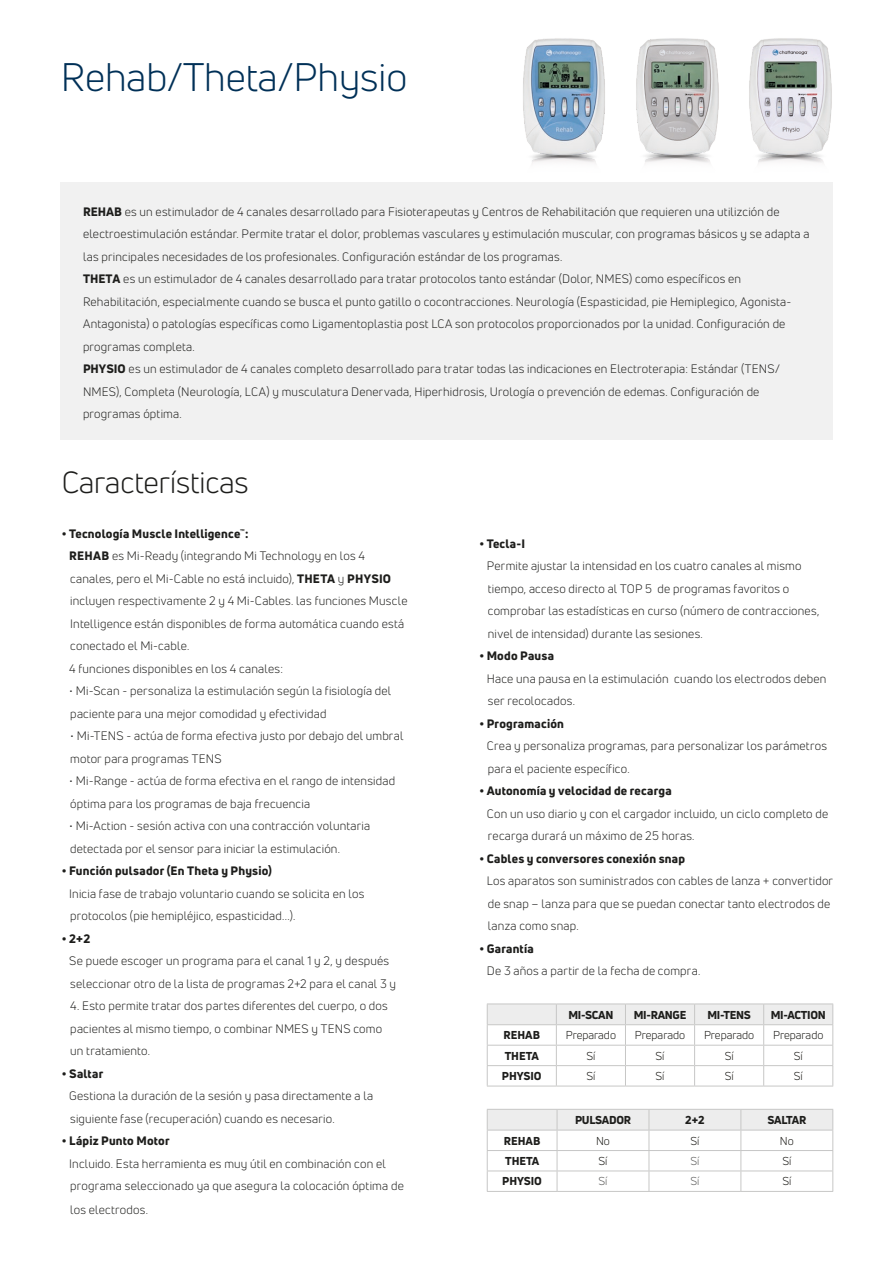
<style>
.page{position:relative;width:893px;height:1263px;background:#fff}
.page>*{position:absolute;margin:0;border:0;box-sizing:border-box;transform-origin:0 0}
.t1{font:39px "Uni Neue";color:#003057}
.t2{font:30px "Uni Neue";color:#1d1d1b}
.t3{font:12px/22.5px "Uni Neue";letter-spacing:.015em;color:#1d1d1b}
.t4{font:800 12px "Uni Neue";letter-spacing:.015em;color:#1d1d1b}
.OrderInfo_Body_2_Pro{font:800 11.25px "Uni Neue";letter-spacing:-.025em;color:#1d1d1b}
.OrderInfo_Body_2_Pro-2{font:11.25px "Uni Neue";color:#12110d}
.OrderInfo_Body_2_Pro-3{font:11.25px "Uni Neue";color:#575756}
.s1{font-weight:800}
</style>
<div class="page">
<hr style="left:487px;top:1003px;width:69px;height:1px;background:#c7c7c6">
<hr style="left:556px;top:1003px;width:69px;height:1px;background:#c7c7c6">
<hr style="left:625px;top:1003px;width:70px;height:1px;background:#c7c7c6">
<hr style="left:695px;top:1003px;width:69px;height:1px;background:#c7c7c6">
<hr style="left:764px;top:1003px;width:69px;height:1px;background:#c7c7c6">
<svg style="left:487px;top:1004px;width:346px;height:82px"></svg>
<hr style="left:487px;top:1086px;width:69px;height:1px;background:#c7c7c6">
<hr style="left:556px;top:1086px;width:69px;height:1px;background:#c7c7c6">
<hr style="left:625px;top:1086px;width:70px;height:1px;background:#c7c7c6">
<hr style="left:695px;top:1086px;width:69px;height:1px;background:#c7c7c6">
<hr style="left:764px;top:1086px;width:69px;height:1px;background:#c7c7c6">
<svg style="left:487px;top:1109px;width:346px;height:82px"></svg>
<hr style="left:487px;top:1191px;width:70px;height:1px;background:#c7c7c6">
<hr style="left:557px;top:1191px;width:92px;height:1px;background:#c7c7c6">
<hr style="left:649px;top:1191px;width:92px;height:1px;background:#c7c7c6">
<hr style="left:741px;top:1191px;width:92px;height:1px;background:#c7c7c6">
<div style="left:61px;top:182px;width:772px;height:258px;background:#f1f1f1"></div>
<img style="left:749px;top:38px;width:83px;height:125px">
<img style="left:523px;top:38px;width:82px;height:125px">
<img style="left:636px;top:38px;width:83px;height:125px">
<p class="t1" style="left:61px;top:53px;width:348px">Rehab/Theta/Physio</p>
<p class="t3" style="left:83px;top:200px;width:728px"><span class="s1">REHAB</span> es un estimulador de 4 canales desarrollado para Fisioterapeutas y Centros de Rehabilitación que requieren una utilizción de electroestimulación estándar. Permite tratar el dolor, problemas vasculares y estimulación muscular, con programas básicos y se adapta a las principales necesidades de los profesionales. Configuración estándar de los programas.</p>
<p class="t3" style="left:83px;top:268px;width:710px"><span class="s1">THETA</span> es un estimulador de 4 canales desarrollado para tratar protocolos tanto estándar (Dolor, NMES) como específicos en Rehabilitación, especialmente cuando se busca el punto gatillo o cocontracciones. Neurología (Espasticidad, pie Hemiplegico, Agonista-Antagonista) o patologías específicas como Ligamentoplastia post LCA son protocolos proporcionados por la unidad. Configuración de programas completa.</p>
<p class="t3" style="left:83px;top:358px;width:698px"><span class="s1">PHYSIO</span> es un estimulador de 4 canales completo desarrollado para tratar todas las indicaciones en Electroterapia: Estándar (TENS/<br>NMES), Completa (Neurología, LCA) y musculatura Denervada, Hiperhidrosis, Urología o prevención de edemas. Configuración de programas óptima.</p>
<p class="t2" style="left:62px;top:464px;width:188px">Características</p>
<p class="t4" style="left:62px;top:525px;width:188px">• Tecnología Muscle Intelligence<sup>™</sup>:</p>
<p class="t3" style="left:69px;top:545px;width:340px"><span class="s1">REHAB</span> es Mi-Ready (integrando Mi Technology en los 4 canales, pero el Mi-Cable no está incluido), <span class="s1">THETA</span> y <span class="s1">PHYSIO </span>incluyen respectivamente 2 y 4 Mi-Cables. las funciones Muscle Intelligence están disponibles de forma automática cuando está conectado el Mi-cable.</p>
<p class="t3" style="left:69px;top:657px;width:215px">4 funciones disponibles en los 4 canales:</p>
<p class="t3" style="left:69px;top:680px;width:323px">• Mi-Scan - personaliza la estimulación según la fisiología del paciente para una mejor comodidad y efectividad</p>
<p class="t3" style="left:70px;top:725px;width:335px">• Mi-TENS - actúa de forma efectiva justo por debajo del umbral motor para programas TENS</p>
<p class="t3" style="left:69px;top:770px;width:327px">• Mi-Range - actúa de forma efectiva en el rango de intensidad óptima para los programas de baja frecuencia</p>
<p class="t3" style="left:69px;top:815px;width:303px">• Mi-Action - sesión activa con una contracción voluntaria detectada por el sensor para iniciar la estimulación.</p>
<p class="t4" style="left:62px;top:863px;width:212px">• Función pulsador (En Theta y Physio)</p>
<p class="t3" style="left:69px;top:882px;width:297px">Inicia fase de trabajo voluntario cuando se solicita en los protocolos (pie hemipléjico, espasticidad...).</p>
<p class="t4" style="left:62px;top:930px;width:30px">• 2+2</p>
<p class="t3" style="left:69px;top:950px;width:328px">Se puede escoger un programa para el canal 1 y 2, y después seleccionar otro de la lista de programas 2+2 para el canal 3 y</p>
<p class="t3" style="left:70px;top:995px;width:319px">4. Esto permite tratar dos partes diferentes del cuerpo, o dos pacientes al mismo tiempo, o combinar NMES y TENS como un tratamiento.</p>
<p class="t4" style="left:62px;top:1065px;width:43px">• Saltar</p>
<p class="t3" style="left:69px;top:1085px;width:305px">Gestiona la duración de la sesión y pasa directamente a la siguiente fase (recuperación) cuando es necesario.</p>
<p class="t4" style="left:62px;top:1133px;width:109px">• Lápiz Punto Motor</p>
<p class="t3" style="left:69px;top:1152px;width:336px">Incluido. Esta herramienta es muy útil en combinación con el programa seleccionado ya que asegura la colocación óptima de</p>
<p class="t3" style="left:70px;top:1199px;width:79px">los electrodos.</p>
<p class="t4" style="left:479px;top:535px;width:47px">• Tecla-I</p>
<p class="t3" style="left:487px;top:554px;width:334px">Permite ajustar la intensidad en los cuatro canales al mismo tiempo, acceso directo al TOP 5 de programas favoritos o comprobar las estadísticas en curso (número de contracciones, nivel de intensidad) durante las sesiones.</p>
<p class="t4" style="left:479px;top:648px;width:76px">• Modo Pausa</p>
<p class="t3" style="left:487px;top:667px;width:341px">Hace una pausa en la estimulación cuando los electrodos deben ser recolocados.</p>
<p class="t4" style="left:479px;top:715px;width:86px">• Programación</p>
<p class="t3" style="left:487px;top:734px;width:342px">Crea y personaliza programas, para personalizar los parámetros para el paciente específico.</p>
<p class="t4" style="left:479px;top:783px;width:194px">• Autonomía y velocidad de recarga</p>
<p class="t3" style="left:487px;top:802px;width:343px">Con un uso diario y con el cargador incluido, un ciclo completo de recarga durará un máximo de 25 horas.</p>
<p class="t4" style="left:479px;top:850px;width:207px">• Cables y conversores conexión snap</p>
<p class="t3" style="left:487px;top:869px;width:348px">Los aparatos son suministrados con cables de lanza + convertidor de snap – lanza para que se puedan conectar tanto electrodos de lanza como snap.</p>
<p class="t4" style="left:479px;top:940px;width:56px">• Garantía</p>
<p class="t3" style="left:487px;top:959px;width:215px">De 3 años a partir de la fecha de compra.</p>
<p class="OrderInfo_Body_2_Pro" style="left:568px;top:1007px;width:46px">MI-SCAN</p>
<p class="OrderInfo_Body_2_Pro" style="left:634px;top:1007px;width:54px">MI-RANGE</p>
<p class="OrderInfo_Body_2_Pro" style="left:707px;top:1007px;width:45px">MI-TENS</p>
<p class="OrderInfo_Body_2_Pro" style="left:771px;top:1007px;width:57px">MI-ACTION</p>
<p class="OrderInfo_Body_2_Pro" style="left:504px;top:1027px;width:38px">REHAB</p>
<p class="OrderInfo_Body_2_Pro-2" style="left:566px;top:1028px;width:52px">Preparado</p>
<p class="OrderInfo_Body_2_Pro-2" style="left:635px;top:1028px;width:52px">Preparado</p>
<p class="OrderInfo_Body_2_Pro-2" style="left:704px;top:1028px;width:52px">Preparado</p>
<p class="OrderInfo_Body_2_Pro-2" style="left:773px;top:1028px;width:52px">Preparado</p>
<p class="OrderInfo_Body_2_Pro" style="left:505px;top:1048px;width:36px">THETA</p>
<p class="OrderInfo_Body_2_Pro-2" style="left:586px;top:1049px;width:10px">Sí</p>
<p class="OrderInfo_Body_2_Pro-2" style="left:655px;top:1049px;width:10px">Sí</p>
<p class="OrderInfo_Body_2_Pro-2" style="left:725px;top:1049px;width:10px">Sí</p>
<p class="OrderInfo_Body_2_Pro-2" style="left:794px;top:1049px;width:10px">Sí</p>
<p class="OrderInfo_Body_2_Pro" style="left:502px;top:1068px;width:41px">PHYSIO</p>
<p class="OrderInfo_Body_2_Pro-2" style="left:586px;top:1069px;width:10px">Sí</p>
<p class="OrderInfo_Body_2_Pro-2" style="left:655px;top:1069px;width:10px">Sí</p>
<p class="OrderInfo_Body_2_Pro-2" style="left:725px;top:1069px;width:10px">Sí</p>
<p class="OrderInfo_Body_2_Pro-2" style="left:794px;top:1069px;width:10px">Sí</p>
<p class="OrderInfo_Body_2_Pro" style="left:575px;top:1112px;width:57px">PULSADOR</p>
<p class="OrderInfo_Body_2_Pro" style="left:685px;top:1112px;width:21px">2+2</p>
<p class="OrderInfo_Body_2_Pro" style="left:767px;top:1112px;width:40px">SALTAR</p>
<p class="OrderInfo_Body_2_Pro" style="left:504px;top:1133px;width:38px">REHAB</p>
<p class="OrderInfo_Body_2_Pro-2" style="left:596px;top:1134px;width:15px">No</p>
<p class="OrderInfo_Body_2_Pro-2" style="left:690px;top:1134px;width:10px">Sí</p>
<p class="OrderInfo_Body_2_Pro-2" style="left:780px;top:1134px;width:15px">No</p>
<p class="OrderInfo_Body_2_Pro" style="left:505px;top:1153px;width:36px">THETA</p>
<p class="OrderInfo_Body_2_Pro-2" style="left:598px;top:1154px;width:10px">Sí</p>
<p class="OrderInfo_Body_2_Pro-3" style="left:690px;top:1154px;width:10px">Sí</p>
<p class="OrderInfo_Body_2_Pro-2" style="left:782px;top:1154px;width:10px">Sí</p>
<p class="OrderInfo_Body_2_Pro" style="left:502px;top:1174px;width:41px">PHYSIO</p>
<p class="OrderInfo_Body_2_Pro-3" style="left:598px;top:1174px;width:10px">Sí</p>
<p class="OrderInfo_Body_2_Pro-3" style="left:690px;top:1174px;width:10px">Sí</p>
<p class="OrderInfo_Body_2_Pro-2" style="left:782px;top:1174px;width:10px">Sí</p>
</div>
